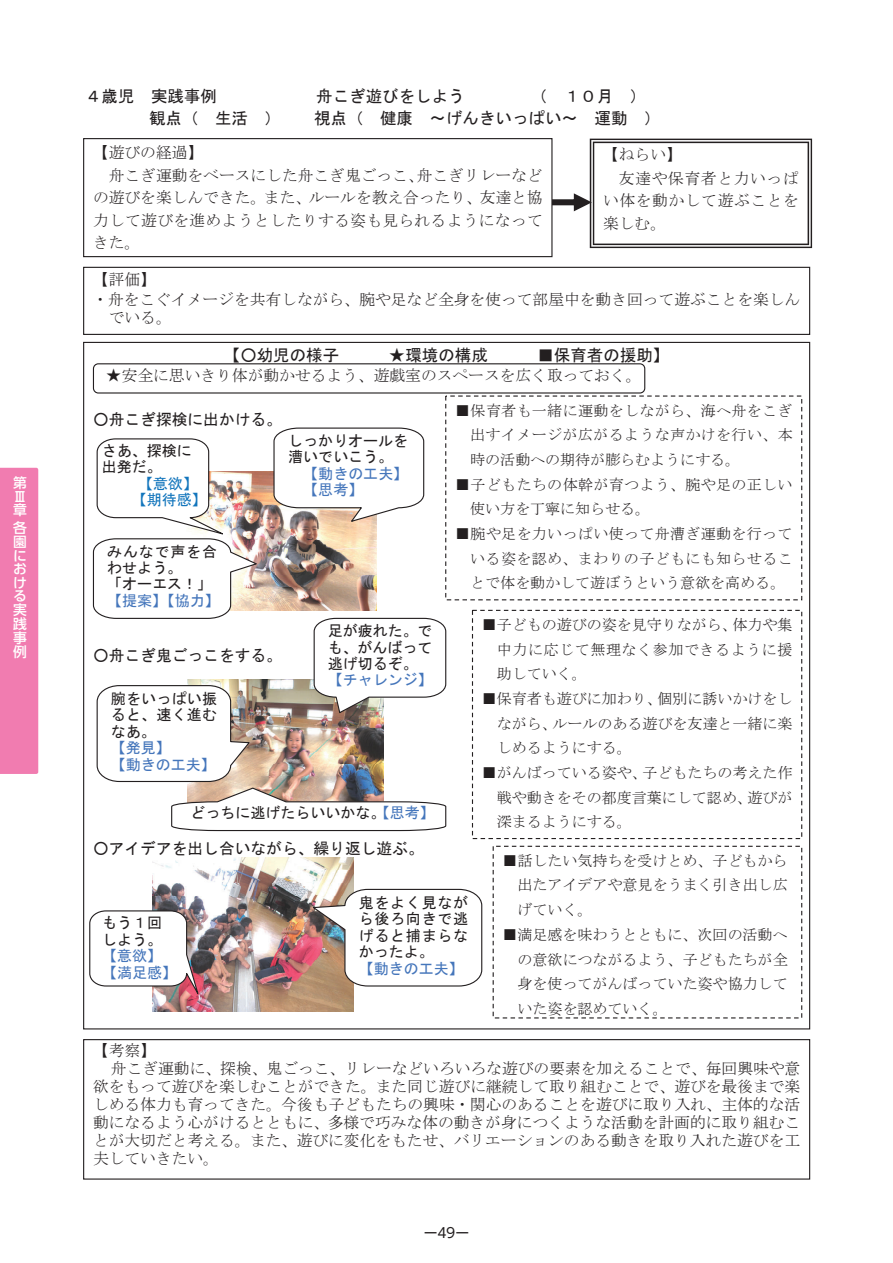
<style>
.page{position:relative;width:893px;height:1263px;background:#fff}
.page>*{position:absolute;margin:0;border:0;box-sizing:border-box;transform-origin:0 0}
.t1{font:16.5px "MS Gothic";color:#231f20}
.t2{font:15.75px/19.5px "MS Mincho";color:#231f20}
.t3{font:15.75px "MS Gothic";color:#231f20}
.t4{font:15.75px "MS Mincho";letter-spacing:.025em;color:#231f20}
.t5{font:15.75px "MS Mincho";letter-spacing:.04em;color:#231f20}
.t6{font:15px/24.6px "MS Mincho";color:#231f20;text-align:justify}
.t7{font:15px/16.5px "MS Gothic";color:#231f20}
.t8{font:15px/16.4px "MS Gothic";color:#4576bb}
.t9{font:15px/24.6px "MS Mincho";letter-spacing:.02em;color:#231f20}
.t10{font:15px/16.5px "MS Gothic";letter-spacing:.025em;color:#231f20}
.t11{font:15px/16.5px "MS Gothic";color:#1275bc;text-align:center}
.t12{font:500 13.8px/13.6px "UD Shin Go Pr 6";color:#fff}
.t13{font:13.8px "UD Shin Go Pr 6";color:#231f20}
.s1{color:#4576bb}
</style>
<div class="page">
<div style="left:83px;top:138px;width:469px;height:119px;border:1px solid #231f20"></div>
<div style="left:83px;top:1039px;width:727px;height:140px;border:1px solid #231f20"></div>
<div style="left:93px;top:363px;width:552px;height:31px;border:1px solid #231f20;border-radius:5px"></div>
<img style="left:153px;top:857px;width:200px;height:155px">
<div style="left:472px;top:610px;width:330px;height:229px;border:1px dashed #231f20"></div>
<div style="left:493px;top:846px;width:309px;height:172px;border:1px dashed #231f20"></div>
<svg style="left:310px;top:888px;width:173px;height:99px"></svg>
<svg style="left:89px;top:910px;width:113px;height:92px"></svg>
<img style="left:92px;top:427px;width:355px;height:405px">
<div style="left:83px;top:267px;width:727px;height:68px;border:1px solid #231f20"></div>
<svg style="left:552px;top:139px;width:260px;height:109px"></svg>
<div style="left:0;top:468px;width:38px;height:306px;background:#f17cb0"></div>
<p class="t12" style="left:13px;top:476px;width:15px">第<br>Ⅲ章</p>
<p class="t12" style="left:13px;top:521px;width:15px;text-align:justify">各園における実践事例</p>
<p class="t1" style="left:85px;top:87px;width:134px">４歳児 実践事例</p>
<p class="t1" style="left:316px;top:87px;width:150px">舟こぎ遊びをしよう</p>
<p class="t1" style="left:531px;top:87px;width:117px">（ １０月 ）</p>
<p class="t1" style="left:149px;top:110px;width:134px">観点（ 生活 ）</p>
<p class="t1" style="left:314px;top:110px;width:348px">視点（ 健康 ～げんきいっぱい～ 運動 ）</p>
<p class="t2" style="left:93px;top:143px;width:112px">【遊びの経過】</p>
<p class="t2" style="left:109px;top:165px;width:435px">舟こぎ運動をベースにした舟こぎ鬼ごっこ、舟こぎリレーなど</p>
<p class="t2" style="left:93px;top:188px;width:451px">の遊びを楽しんできた。また、ルールを教え合ったり、友達と協</p>
<p class="t4" style="left:93px;top:212px;width:451px">力して遊びを進めようとしたりする姿も見られるようになって</p>
<p class="t2" style="left:93px;top:233px;width:49px">きた。</p>
<p class="t2" style="left:603px;top:145px;width:80px">【ねらい】</p>
<p class="t5" style="left:619px;top:170px;width:181px">友達や保育者と力いっぱ</p>
<p class="t5" style="left:603px;top:193px;width:197px">い体を動かして遊ぶことを</p>
<p class="t2" style="left:603px;top:213px;width:64px">楽しむ。</p>
<p class="t2" style="left:93px;top:270px;width:709px">【評価】<br>・舟をこぐイメージを共有しながら、腕や足など全身を使って部屋中を動き回って遊ぶことを楽しん</p>
<p class="t2" style="left:109px;top:307px;width:64px">でいる。</p>
<p class="t1" style="left:224px;top:346px;width:117px">【○幼児の様子</p>
<p class="t1" style="left:389px;top:346px;width:100px">★環境の構成</p>
<p class="t1" style="left:537px;top:346px;width:134px">■保育者の援助】</p>
<p class="t2" style="left:106px;top:366px;width:537px">★安全に思いきり体が動かせるよう、遊戯室のスペースを広く取っておく。</p>
<p class="t3" style="left:93px;top:411px;width:190px">○舟こぎ探検に出かける。</p>
<p class="t7" style="left:102px;top:442px;width:92px">さあ、探検に出発だ。</p>
<p class="t11" style="left:132px;top:475px;width:77px">【意欲】【期待感】</p>
<p class="t10" style="left:107px;top:543px;width:111px">みんなで声を合わせよう。<br>「オーエス！」</p>
<p class="t8" style="left:107px;top:592px;width:114px">【提案】【協力】</p>
<p class="t7" style="left:288px;top:432px;width:122px">しっかりオールを漕いでいこう。</p>
<p class="t8" style="left:303px;top:465px;width:107px">【動きの工夫】【思考】</p>
<p class="t6" style="left:470px;top:398px;width:324px;text-indent:-15px">■保育者も一緒に運動をしながら、海へ舟をこぎ出すイメージが広がるような声かけを行い、本時の活動への期待が膨らむようにする。</p>
<p class="t9" style="left:470px;top:472px;width:324px;text-indent:-15px">■子どもたちの体幹が育つよう、腕や足の正しい使い方を丁寧に知らせる。</p>
<p class="t6" style="left:470px;top:521px;width:324px;text-indent:-15px">■腕や足を力いっぱい使って舟漕ぎ運動を行っている姿を認め、まわりの子どもにも知らせることで体を動かして遊ぼうという意欲を高める。</p>
<p class="t3" style="left:93px;top:647px;width:190px">○舟こぎ鬼ごっこをする。</p>
<p class="t7" style="left:111px;top:690px;width:108px;text-align:justify">腕をいっぱい振ると、速く進むなあ。</p>
<p class="t8" style="left:111px;top:740px;width:107px">【発見】<br>【動きの工夫】</p>
<p class="t7" style="left:328px;top:622px;width:106px;text-align:justify">足が疲れた。でも、がんばって逃げ切るぞ。</p>
<p class="t8" style="left:328px;top:672px;width:107px">【チャレンジ】</p>
<p class="t7" style="left:190px;top:804px;width:246px">どっちに逃げたらいいかな。<span class="s1">【思考】</span></p>
<p class="t3" style="left:93px;top:840px;width:332px">○アイデアを出し合いながら、繰り返し遊ぶ。</p>
<p class="t7" style="left:102px;top:915px;width:62px">もう１回しよう。</p>
<p class="t8" style="left:102px;top:948px;width:77px">【意欲】【満足感】</p>
<p class="t7" style="left:359px;top:894px;width:111px;text-align:justify">鬼をよく見ながら後ろ向きで逃げると捕まらなかったよ。</p>
<p class="t8" style="left:359px;top:960px;width:107px">【動きの工夫】</p>
<p class="t6" style="left:497px;top:612px;width:297px;text-indent:-15px">■子どもの遊びの姿を見守りながら、体力や集中力に応じて無理なく参加できるように援助していく。</p>
<p class="t6" style="left:497px;top:686px;width:297px;text-indent:-15px">■保育者も遊びに加わり、個別に誘いかけをしながら、ルールのある遊びを友達と一緒に楽しめるようにする。</p>
<p class="t6" style="left:497px;top:760px;width:297px;text-indent:-15px">■がんばっている姿や、子どもたちの考えた作戦や動きをその都度言葉にして認め、遊びが深まるようにする。</p>
<p class="t6" style="left:518px;top:848px;width:272px;text-indent:-15px">■話したい気持ちを受けとめ、子どもから出たアイデアや意見をうまく引き出し広げていく。</p>
<p class="t6" style="left:518px;top:922px;width:272px;text-indent:-15px">■満足感を味わうとともに、次回の活動への意欲につながるよう、子どもたちが全身を使ってがんばっていた姿や協力していた姿を認めていく。</p>
<p class="t2" style="left:93px;top:1040px;width:64px">【考察】</p>
<p class="t2" style="left:111px;top:1058px;width:691px">舟こぎ運動に、探検、鬼ごっこ、リレーなどいろいろな遊びの要素を加えることで、毎回興味や意</p>
<p class="t2" style="left:93px;top:1076px;width:709px">欲をもって遊びを楽しむことができた。また同じ遊びに継続して取り組むことで、遊びを最後まで楽</p>
<p class="t2" style="left:93px;top:1094px;width:709px">しめる体力も育ってきた。今後も子どもたちの興味・関心のあることを遊びに取り入れ、主体的な活</p>
<p class="t2" style="left:93px;top:1112px;width:709px">動になるよう心がけるとともに、多様で巧みな体の動きが身につくような活動を計画的に取り組むこ</p>
<p class="t2" style="left:93px;top:1130px;width:709px">とが大切だと考える。また、遊びに変化をもたせ、バリエーションのある動きを取り入れた遊びを工</p>
<p class="t2" style="left:93px;top:1148px;width:128px">夫していきたい。</p>
<p class="t13" style="left:424px;top:1222px;width:47px">ー49ー</p>
</div>
